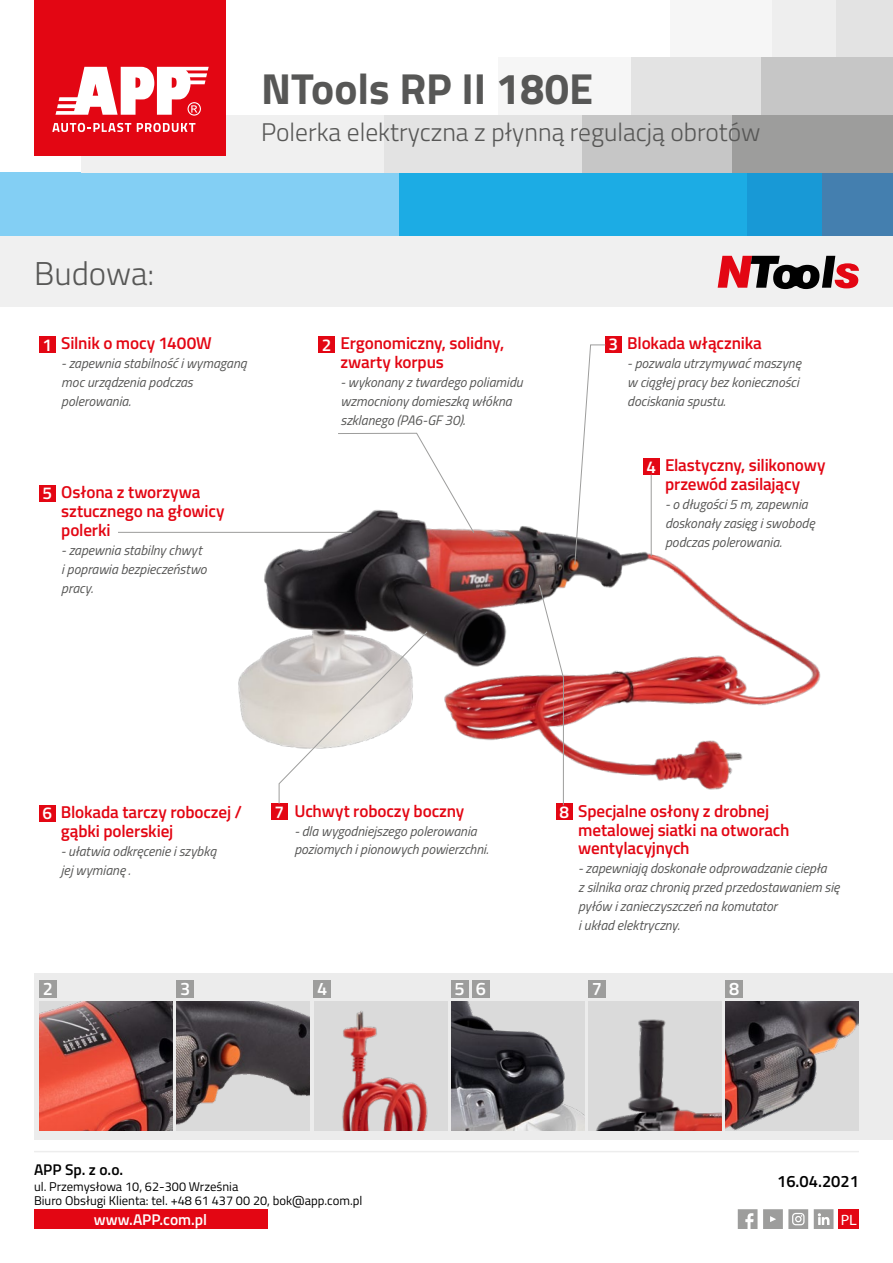
<style>
.page{position:relative;width:893px;height:1263px;background:#fff}
.page>*{position:absolute;margin:0;border:0;box-sizing:border-box;transform-origin:0 0}
.t1{font:700 43.5px "Titillium";color:#575756}
.t2{font:300 33px "Titillium";color:#575756}
.t3{font:300 25.5px "Titillium";color:#575756}
.t4{font:600 18.15px "Titillium";color:#fff}
.t5{font:600 17.25px/18.9px "Titillium";letter-spacing:-.01em;color:#e30613}
.t6{font:600 17.25px "Titillium";color:#fff}
.t7{font:600 16.5px "Titillium";color:#000}
.t8{font:600 15.45px "Titillium";color:#fff}
.t9{font:600 15.45px "Titillium";color:#000}
.t10{font:semi-expanded 15px "Myriad Pro";color:#fff}
.t11{font:italic 13.8px/18.9px "Titillium";color:#575756}
.t12{font:12.75px/14.1px "Titillium";color:#000}
.s1{color:#fff}
</style>
<div class="page">
<div style="left:727px;top:172px;width:97px;height:64px;background:#1899d6"></div>
<div style="left:398px;top:172px;width:348px;height:64px;background:#1cace4"></div>
<div style="left:0;top:172px;width:399px;height:64px;background:#83cff4"></div>
<div style="left:830px;top:0;width:63px;height:57px;background:#e3e3e3"></div>
<div style="left:746px;top:0;width:90px;height:57px;background:#eee"></div>
<div style="left:670px;top:0;width:101px;height:57px;background:#f6f6f6"></div>
<div style="left:761px;top:57px;width:132px;height:58px;background:#c6c6c6"></div>
<div style="left:629px;top:57px;width:132px;height:58px;background:#e3e3e3"></div>
<div style="left:499px;top:57px;width:132px;height:58px;background:#f6f6f6"></div>
<div style="left:822px;top:172px;width:71px;height:64px;background:#447faf"></div>
<div style="left:732px;top:115px;width:161px;height:57px;background:#9d9d9c"></div>
<div style="left:383px;top:115px;width:205px;height:57px;background:#e3e3e3"></div>
<div style="left:81px;top:115px;width:302px;height:57px;background:#f0f0f0"></div>
<div style="left:583px;top:115px;width:149px;height:57px;background:#c6c6c6"></div>
<div style="left:35px;top:0;width:191px;height:156px;background:#e30613"></div>
<svg style="left:52px;top:123px;width:79px;height:9px"></svg>
<svg style="left:137px;top:123px;width:58px;height:9px"></svg>
<svg style="left:55px;top:67px;width:154px;height:49px"></svg>
<hr style="left:34px;top:1151px;width:825px;height:1px;background:#ededed">
<svg style="left:738px;top:1209px;width:19px;height:20px"></svg>
<svg style="left:763px;top:1209px;width:45px;height:20px"></svg>
<svg style="left:814px;top:1209px;width:19px;height:20px"></svg>
<div style="left:34px;top:1209px;width:233px;height:20px;background:#e30613"></div>
<div style="left:838px;top:1209px;width:21px;height:20px;background:#e30613"></div>
<div style="left:34px;top:973px;width:859px;height:166px;background:#ececec"></div>
<div style="left:0;top:236px;width:893px;height:71px;background:#f0f0f0"></div>
<div style="left:319px;top:336px;width:16px;height:17px;background:#e30613"></div>
<img style="left:588px;top:1001px;width:134px;height:130px">
<div style="left:472px;top:980px;width:17px;height:17px;background:#9d9d9c"></div>
<img style="left:451px;top:1001px;width:133px;height:130px">
<div style="left:588px;top:980px;width:17px;height:17px;background:#9d9d9c"></div>
<img style="left:177px;top:1001px;width:133px;height:130px">
<img style="left:39px;top:1001px;width:134px;height:130px">
<div style="left:177px;top:980px;width:17px;height:17px;background:#9d9d9c"></div>
<div style="left:39px;top:980px;width:17px;height:17px;background:#9d9d9c"></div>
<img style="left:314px;top:1001px;width:133px;height:130px">
<div style="left:314px;top:980px;width:17px;height:17px;background:#9d9d9c"></div>
<img style="left:726px;top:1001px;width:133px;height:130px">
<div style="left:726px;top:980px;width:17px;height:17px;background:#9d9d9c"></div>
<svg style="left:718px;top:256px;width:141px;height:33px"></svg>
<img style="left:162px;top:458px;width:659px;height:362px">
<div style="left:39px;top:485px;width:16px;height:16px;background:#e30613"></div>
<div style="left:271px;top:804px;width:16px;height:16px;background:#e30613"></div>
<div style="left:39px;top:805px;width:16px;height:16px;background:#e30613"></div>
<div style="left:556px;top:804px;width:16px;height:16px;background:#e30613"></div>
<div style="left:605px;top:336px;width:16px;height:16px;background:#e30613"></div>
<div style="left:643px;top:458px;width:16px;height:17px;background:#e30613"></div>
<svg style="left:278px;top:631px;width:150px;height:173px"></svg>
<svg style="left:574px;top:344px;width:32px;height:221px"></svg>
<hr style="left:651px;top:475px;width:1px;height:81px;background:#9d9d9c">
<svg style="left:337px;top:432px;width:138px;height:102px"></svg>
<svg style="left:538px;top:584px;width:26px;height:222px"></svg>
<div style="left:39px;top:336px;width:16px;height:17px;background:#e30613"></div>
<hr style="left:118px;top:532px;width:233px;height:1px;background:#9d9d9c">
<div style="left:451px;top:980px;width:17px;height:17px;background:#9d9d9c"></div>
<h1 class="t1" style="left:261px;top:56px;width:333px">NTools RP II 180E</h1>
<h3 class="t3" style="left:261px;top:113px;width:501px">Polerka elektryczna z płynną regulacją obrotów</h3>
<h2 class="t2" style="left:34px;top:249px;width:122px">Budowa:</h2>
<p class="t5" style="left:43px;top:333px;width:171px"><span class="s1">1</span> Silnik o mocy 1400W</p>
<p class="t11" style="left:61px;top:353px;width:187px">- zapewnia stabilność i wymaganą moc urządzenia podczas polerowania.</p>
<p class="t5" style="left:61px;top:482px;width:165px;text-indent:-19px"><span class="s1">5</span> Osłona z tworzywa sztucznego na głowicy polerki</p>
<p class="t11" style="left:61px;top:540px;width:147px">- zapewnia stabilny chwyt i poprawia bezpieczeństwo pracy.</p>
<p class="t5" style="left:340px;top:333px;width:165px;text-indent:-19px"><span class="s1">2</span> Ergonomiczny, solidny, zwarty korpus</p>
<p class="t11" style="left:340px;top:372px;width:184px">- wykonany z twardego poliamidu wzmocniony domieszką włókna szklanego (PA6-GF 30).</p>
<p class="t5" style="left:609px;top:333px;width:155px"><span class="s1">3</span> Blokada włącznika</p>
<p class="t11" style="left:627px;top:353px;width:175px">- pozwala utrzymywać maszynę w ciągłej pracy bez konieczności dociskania spustu.</p>
<p class="t5" style="left:646px;top:455px;width:181px;text-align:center"><span class="s1">4</span> Elastyczny, silikonowy przewód zasilający</p>
<p class="t11" style="left:665px;top:494px;width:151px">- o długości 5 m, zapewnia doskonały zasięg i swobodę podczas polerowania.</p>
<p class="t6" style="left:43px;top:800px;width:11px">6</p>
<p class="t5" style="left:294px;top:800px;width:171px">Uchwyt roboczy boczny</p>
<p class="t11" style="left:294px;top:820px;width:196px">- dla wygodniejszego polerowania poziomych i pionowych powierzchni.</p>
<p class="t5" style="left:61px;top:802px;width:183px">Blokada tarczy roboczej /</p>
<p class="t6" style="left:275px;top:799px;width:11px">7</p>
<p class="t5" style="left:61px;top:821px;width:114px">gąbki polerskiej</p>
<p class="t11" style="left:61px;top:841px;width:157px">- ułatwia odkręcenie i szybką jej wymianę .</p>
<p class="t5" style="left:578px;top:800px;width:213px;text-indent:-19px"><span class="s1">8</span> Specjalne osłony z drobnej metalowej siatki na otworach wentylacyjnych</p>
<p class="t11" style="left:578px;top:858px;width:263px">- zapewniają doskonałe odprowadzanie ciepła<br>z silnika oraz chronią przed przedostawaniem się pyłów i zanieczyszczeń na komutator<br>i układ elektryczny.</p>
<h3 class="t4" style="left:43px;top:975px;width:12px">2</h3>
<h3 class="t4" style="left:180px;top:975px;width:12px">3</h3>
<h3 class="t4" style="left:317px;top:975px;width:12px">4</h3>
<h3 class="t4" style="left:476px;top:975px;width:12px">6</h3>
<h3 class="t4" style="left:592px;top:975px;width:12px">7</h3>
<h3 class="t4" style="left:729px;top:975px;width:12px">8</h3>
<h3 class="t4" style="left:455px;top:975px;width:12px">5</h3>
<p class="t9" style="left:34px;top:1158px;width:91px">APP Sp. z o.o.</p>
<p class="t12" style="left:34px;top:1179px;width:330px">ul. Przemysłowa 10, 62-300 Września<br>Biuro Obsługi Klienta: tel. +48 61 437 00 20, bok@app.com.pl</p>
<p class="t8" style="left:94px;top:1208px;width:115px">www.APP.com.pl</p>
<p class="t10" style="left:841px;top:1210px;width:18px">PL</p>
<p class="t7" style="left:777px;top:1169px;width:83px">16.04.2021</p>
</div>
